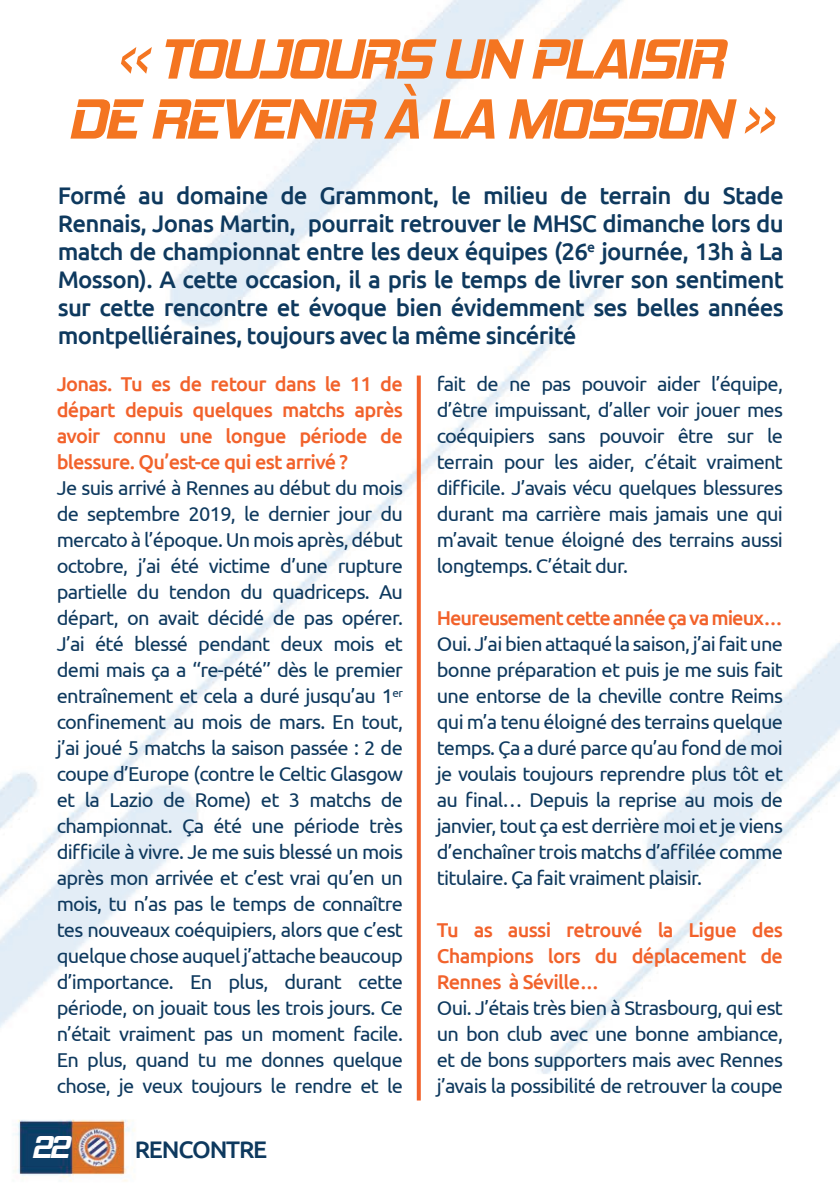
<style>
.page{position:relative;width:840px;height:1191px;background:#fff}
.page>*{position:absolute;margin:0;border:0;box-sizing:border-box;transform-origin:0 0}
.t1{font:italic 700 58px/60px "Hemi Head Rg";letter-spacing:-.05em;color:#f47521;text-align:center}
.t2{font:italic 700 32px "Hemi Head Rg";color:#fff}
.t3{font:500 24px/28px "Ubuntu";letter-spacing:-.03em;color:#0e395e;text-align:justify}
.t4{font:500 24px "Ubuntu";letter-spacing:-.05em;color:#0e395e}
.t5{font:20px/26px "Ubuntu";letter-spacing:-.035em;color:#0e395e;text-align:justify}
.t6{font:500 20px/26px "Ubuntu";letter-spacing:-.035em;color:#f2622b;text-align:justify}
</style>
<div class="page">
<img style="left:0;top:0;width:839px;height:1182px">
<svg style="left:416px;top:375px;width:4px;height:725px;fill:#f2622b"></svg>
<h1 class="t1" style="left:67px;top:29px;width:706px">« TOUJOURS UN PLAISIR<br>DE REVENIR À LA MOSSON »</h1>
<p class="t3" style="left:58px;top:181px;width:727px">Formé au domaine de Grammont, le milieu de terrain du Stade Rennais, Jonas Martin, pourrait retrouver le MHSC dimanche lors du match de championnat entre les deux équipes (26<sup>e</sup> journée, 13h à La Mosson). A cette occasion, il a pris le temps de livrer son sentiment sur cette rencontre et évoque bien évidemment ses belles années montpelliéraines, toujours avec la même sincérité</p>
<p class="t5" style="left:436px;top:370px;width:347px">fait de ne pas pouvoir aider l’équipe, d’être impuissant, d’aller voir jouer mes coéquipiers sans pouvoir être sur le terrain pour les aider, c’était vraiment difficile. J’avais vécu quelques blessures durant ma carrière mais jamais une qui m’avait tenue éloigné des terrains aussi longtemps. C’était dur.</p>
<p class="t6" style="left:436px;top:604px;width:347px">Heureusement cette année ça va mieux…</p>
<p class="t5" style="left:436px;top:630px;width:347px">Oui. J’ai bien attaqué la saison, j’ai fait une bonne préparation et puis je me suis fait une entorse de la cheville contre Reims qui m’a tenu éloigné des terrains quelque temps. Ça a duré parce qu’au fond de moi je voulais toujours reprendre plus tôt et au final… Depuis la reprise au mois de janvier, tout ça est derrière moi et je viens d’enchaîner trois matchs d’affilée comme titulaire. Ça fait vraiment plaisir.</p>
<p class="t6" style="left:436px;top:916px;width:347px">Tu as aussi retrouvé la Ligue des Champions lors du déplacement de Rennes à Séville…</p>
<p class="t5" style="left:436px;top:994px;width:347px">Oui. J’étais très bien à Strasbourg, qui est un bon club avec une bonne ambiance, et de bons supporters mais avec Rennes j’avais la possibilité de retrouver la coupe</p>
<p class="t6" style="left:57px;top:370px;width:347px">Jonas. Tu es de retour dans le 11 de départ depuis quelques matchs après avoir connu une longue période de blessure. Qu’est-ce qui est arrivé ?</p>
<p class="t5" style="left:57px;top:474px;width:347px">Je suis arrivé à Rennes au début du mois de septembre 2019, le dernier jour du mercato à l’époque. Un mois après, début octobre, j’ai été victime d’une rupture partielle du tendon du quadriceps. Au départ, on avait décidé de pas opérer.<br>J’ai été blessé pendant deux mois et demi mais ça a ‘‘re-pété’’ dès le premier entraînement et cela a duré jusqu’au 1<sup>er </sup>confinement au mois de mars. En tout, j’ai joué 5 matchs la saison passée : 2 de coupe d’Europe (contre le Celtic Glasgow et la Lazio de Rome) et 3 matchs de championnat. Ça été une période très difficile à vivre. Je me suis blessé un mois après mon arrivée et c’est vrai qu’en un mois, tu n’as pas le temps de connaître tes nouveaux coéquipiers, alors que c’est quelque chose auquel j’attache beaucoup d’importance. En plus, durant cette période, on jouait tous les trois jours. Ce n’était vraiment pas un moment facile.<br>En plus, quand tu me donnes quelque chose, je veux toujours le rendre et le</p>
<h2 class="t2" style="left:31px;top:1127px;width:40px">22</h2>
<p class="t4" style="left:135px;top:1134px;width:134px">RENCONTRE</p>
</div>
